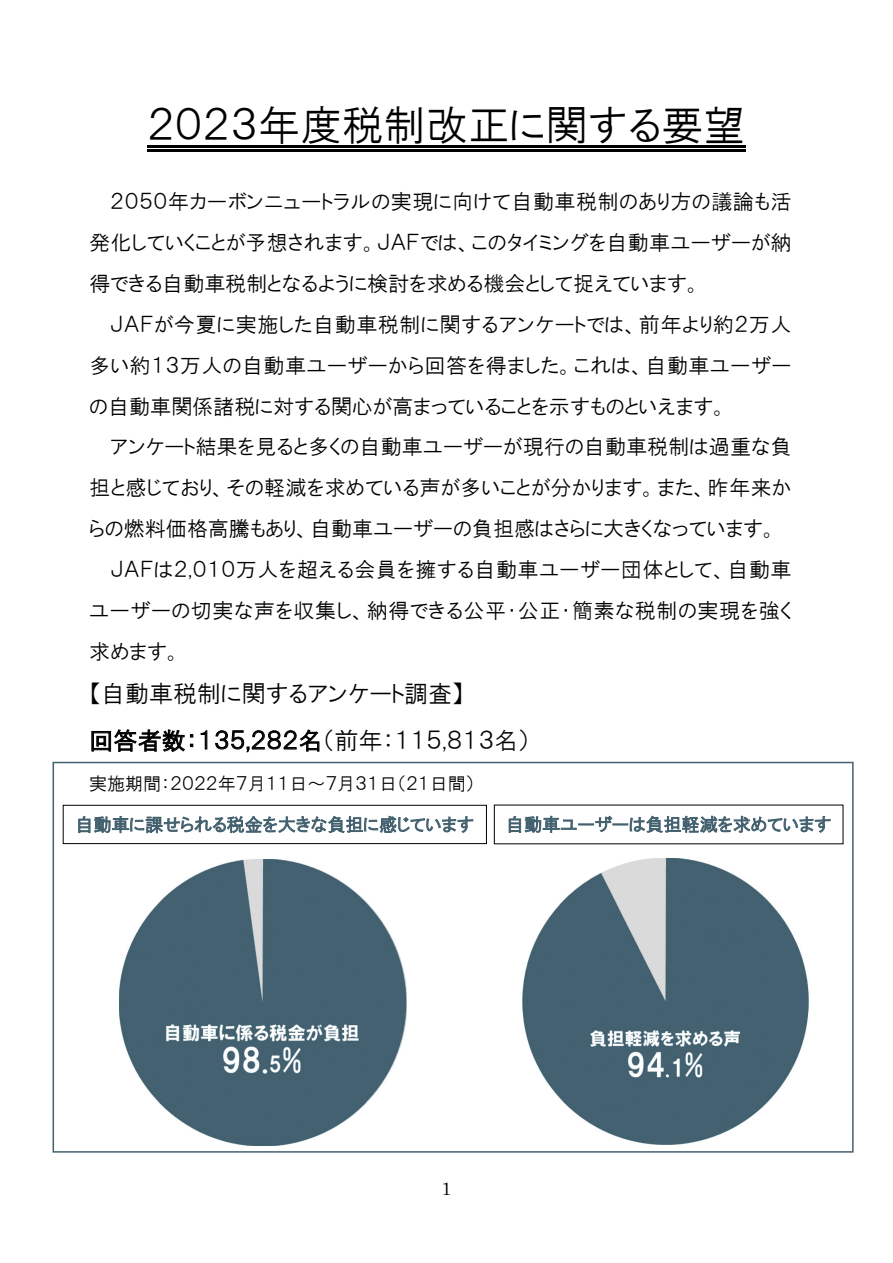
<style>
.page{position:relative;width:893px;height:1263px;background:#fff}
.page>*{position:absolute;margin:0;border:0;box-sizing:border-box;transform-origin:0 0}
.t1{font:42px "HGP Gothic M";color:#000}
.t2{font:24px/46.8px "HGP Gothic M";color:#000}
.t3{font:21px/40.8px "HGP Gothic M";letter-spacing:.005em;color:#000;text-align:justify}
.t4{font:21px "HGP Gothic M";letter-spacing:.025em;color:#000}
.t5{font:18px "HGP Gothic M";color:#43616f}
.t6{font:18px "HGP Gothic M";color:#000}
.t7{font:18px "Century";color:#000}
</style>
<div class="page">
<hr style="left:147px;top:145px;width:599px;height:2px;background:#000">
<hr style="left:147px;top:149px;width:599px;height:3px;background:#000">
<svg style="left:91px;top:729px;width:102px;height:23px"></svg>
<svg style="left:200px;top:730px;width:8px;height:20px"></svg>
<svg style="left:215px;top:729px;width:105px;height:23px"></svg>
<div style="left:63px;top:805px;width:424px;height:39px;border:1px solid #000"></div>
<svg style="left:78px;top:816px;width:395px;height:18px"></svg>
<svg style="left:509px;top:815px;width:322px;height:18px"></svg>
<div style="left:53px;top:762px;width:801px;height:391px;border:2px solid #43616f"></div>
<img style="left:119px;top:859px;width:288px;height:286px">
<img style="left:522px;top:858px;width:286px;height:286px">
<h1 class="t1" style="left:147px;top:104px;width:600px">２０２３年度税制改正に関する要望</h1>
<p class="t3" style="left:89px;top:181px;width:704px;text-indent:21px">２０５０年カーボンニュートラルの実現に向けて自動車税制のあり方の議論も活発化していくことが予想されます。ＪＡＦでは、このタイミングを自動車ユーザーが納得できる自動車税制となるように検討を求める機会として捉えています。</p>
<p class="t3" style="left:89px;top:304px;width:704px;text-indent:21px">ＪＡＦが今夏に実施した自動車税制に関するアンケートでは、前年より約２万人多い約１３万人の自動車ユーザーから回答を得ました。これは、自動車ユーザーの自動車関係諸税に対する関心が高まっていることを示すものといえます。</p>
<p class="t3" style="left:110px;top:426px;width:683px">アンケート結果を見ると多くの自動車ユーザーが現行の自動車税制は過重な負</p>
<p class="t3" style="left:89px;top:467px;width:704px">担と感じており、その軽減を求めている声が多いことが分かります。また、昨年来か</p>
<p class="t3" style="left:89px;top:508px;width:689px">らの燃料価格高騰もあり、自動車ユーザーの負担感はさらに大きくなっています。</p>
<p class="t3" style="left:110px;top:549px;width:683px">ＪＡＦは２,０１０万人を超える会員を擁する自動車ユーザー団体として、自動車</p>
<p class="t4" style="left:89px;top:600px;width:704px">ユーザーの切実な声を収集し、納得できる公平・公正・簡素な税制の実現を強く</p>
<p class="t3" style="left:89px;top:631px;width:93px">求めます。</p>
<p class="t2" style="left:89px;top:670px;width:442px">【自動車税制に関するアンケート調査】<br>回答者数：１３５,２８２名（前年：１１５,８１３名）</p>
<p class="t6" style="left:89px;top:774px;width:387px">実施期間：２０２２年７月１１日～７月３１日（２１日間）</p>
<p class="t5" style="left:75px;top:815px;width:400px">自動車に課せられる税金を大きな負担に感じています</p>
<p class="t5" style="left:506px;top:815px;width:327px">自動車ユーザーは負担軽減を求めています</p>
<p class="t7" style="left:441px;top:1173px;width:12px">1</p>
</div>
